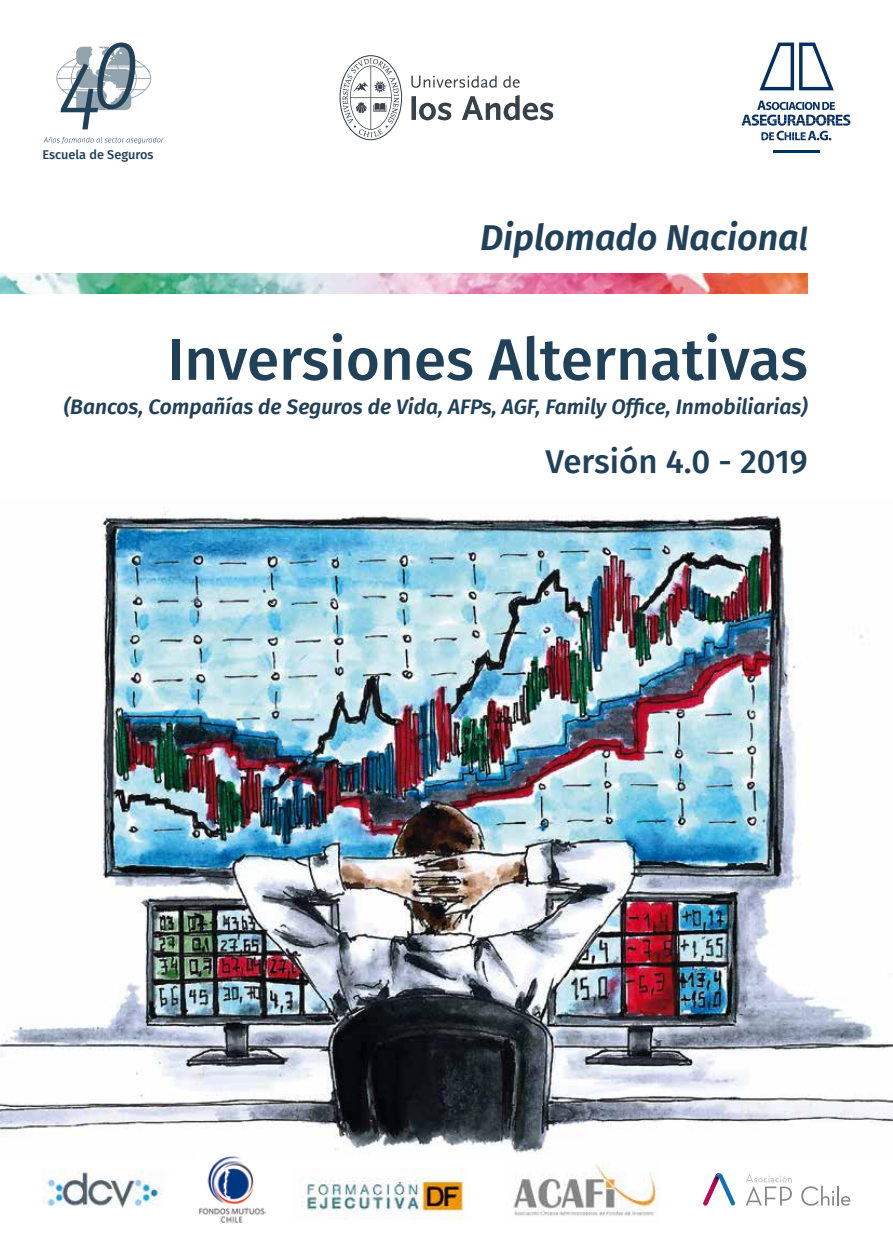
<style>
.page{position:relative;width:893px;height:1234px;background:#fff}
.page>*{position:absolute;margin:0;border:0;box-sizing:border-box;transform-origin:0 0}
.t1{font:500 58.5px "Fira Sans";color:#214159}
.t2{font:italic 600 36px "Fira Sans";color:#214159}
.t3{font:500 33px "Fira Sans";color:#214159}
.t4{font:italic 600 21px "Fira Sans";color:#214159}
.t5{font:500 12.75px "Fira Sans";color:#214159}
.s1{font-size:31.5px}
</style>
<div class="page">
<img style="left:0;top:512px;width:893px;height:642px">
<hr style="left:773px;top:150px;width:46px;height:3px;background:#062f62">
<svg style="left:742px;top:43px;width:108px;height:97px"></svg>
<div style="left:411px;top:96px;width:5px;height:24px;background:#38404a"></div>
<svg style="left:419px;top:103px;width:32px;height:17px"></svg>
<svg style="left:462px;top:95px;width:91px;height:25px"></svg>
<svg style="left:411px;top:76px;width:86px;height:12px"></svg>
<svg style="left:503px;top:76px;width:17px;height:12px"></svg>
<svg style="left:339px;top:55px;width:63px;height:85px"></svg>
<img style="left:0;top:274px;width:808px;height:19px">
<svg style="left:44px;top:137px;width:120px;height:7px"></svg>
<svg style="left:56px;top:43px;width:95px;height:86px"></svg>
<img style="left:43px;top:1170px;width:120px;height:37px">
<svg style="left:801px;top:1185px;width:33px;height:20px"></svg>
<hr style="left:837px;top:1185px;width:2px;height:20px;background:#87878a">
<svg style="left:841px;top:1196px;width:9px;height:9px"></svg>
<svg style="left:746px;top:1174px;width:46px;height:31px"></svg>
<svg style="left:703px;top:1173px;width:32px;height:32px"></svg>
<img style="left:199px;top:1156px;width:67px;height:67px">
<img style="left:513px;top:1164px;width:146px;height:52px">
<img style="left:307px;top:1168px;width:158px;height:50px">
<p class="t5" style="left:43px;top:145px;width:113px">Escuela de Seguros</p>
<h2 class="t2" style="left:480px;top:208px;width:329px">Diplomado Naciona<span class="s1">l</span></h2>
<h1 class="t1" style="left:167px;top:312px;width:642px">Inversiones Alternativas</h1>
<p class="t4" style="left:64px;top:389px;width:746px">(Bancos, Compañías de Seguros de Vida, AFPs, AGF, Family Office, Inmobiliarias)</p>
<h3 class="t3" style="left:546px;top:435px;width:264px">Versión 4.0 - 2019</h3>
</div>
